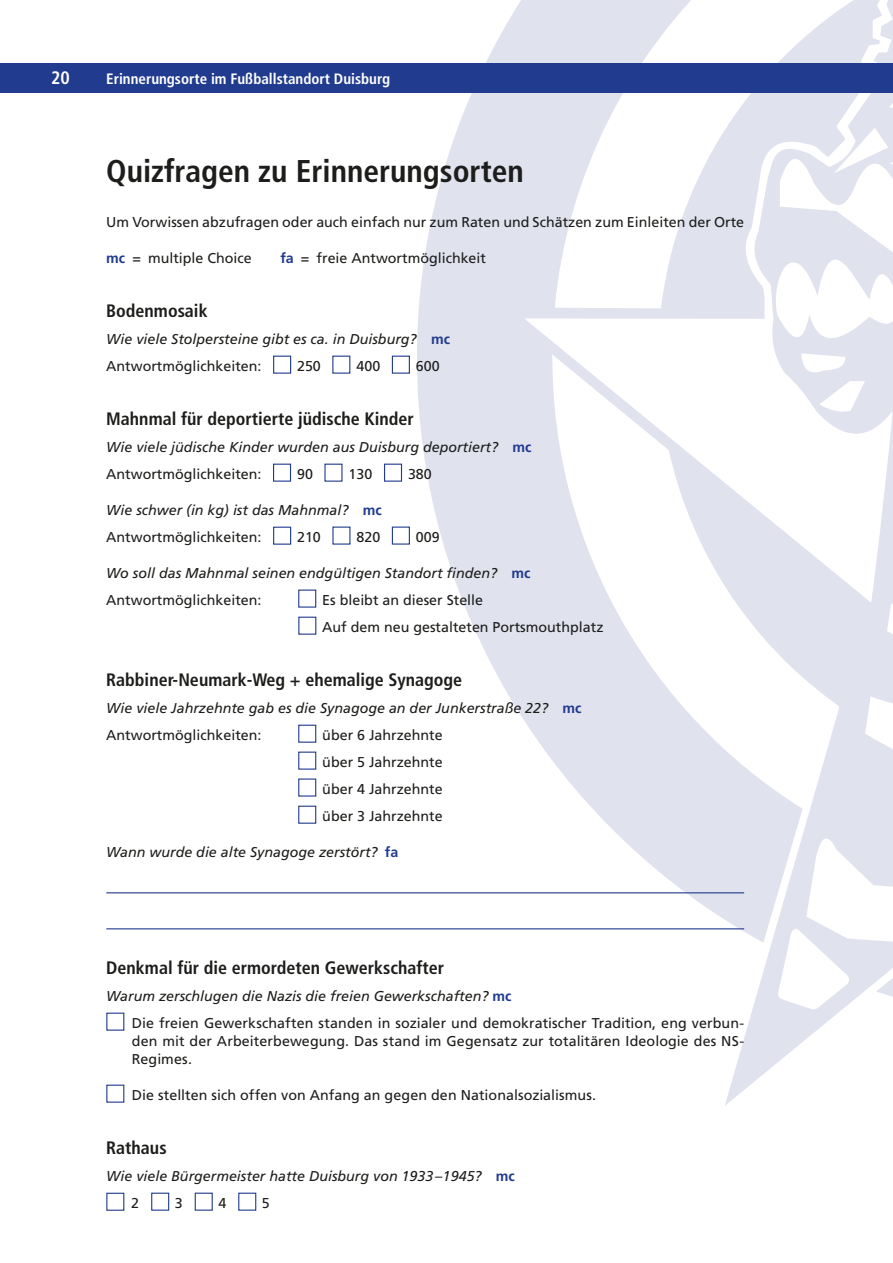
<style>
.page{position:relative;width:893px;height:1263px;background:#fff}
.page>*{position:absolute;margin:0;border:0;box-sizing:border-box;transform-origin:0 0}
.t1{font:700 condensed 31.5px "Frutiger LT Std";color:#1d1d1b}
.t2{font:700 condensed 18px "Frutiger LT Std";color:#1d1d1b}
.t3{font:700 condensed 18px "Frutiger LT Std";color:#fff}
.t4{font:700 condensed 15px "Frutiger LT Std";color:#fff}
.t5{font:14.25px/27px "Frutiger LT Std";color:#1d1d1b}
.t6{font:italic 14.25px/27px "Frutiger LT Std";color:#1d1d1b}
.s1{font-weight:700;color:#213b8f}
.s2{font-weight:700;font-style:normal;color:#213b8f}
.s3{font-style:normal}
.s4{font-style:italic}
</style>
<div class="page">
<svg style="left:417px;top:0;width:476px;height:1105px"></svg>
<div style="left:0;top:63px;width:893px;height:29px;background:#213b8f"></div>
<hr style="left:106px;top:892px;width:638px;height:1px;background:#213b8f">
<hr style="left:106px;top:928px;width:638px;height:1px;background:#213b8f">
<div style="left:273px;top:356px;width:18px;height:18px;background:#fff;border:1px solid #213b8f"></div>
<div style="left:273px;top:464px;width:18px;height:18px;background:#fff;border:1px solid #213b8f"></div>
<div style="left:273px;top:527px;width:18px;height:18px;background:#fff;border:1px solid #213b8f"></div>
<div style="left:298px;top:589px;width:18px;height:19px;background:#fff;border:1px solid #213b8f"></div>
<div style="left:106px;top:1012px;width:18px;height:19px;background:#fff;border:1px solid #213b8f"></div>
<div style="left:106px;top:1084px;width:18px;height:19px;background:#fff;border:1px solid #213b8f"></div>
<div style="left:106px;top:1193px;width:18px;height:18px;background:#fff;border:1px solid #213b8f"></div>
<div style="left:151px;top:1192px;width:18px;height:19px;background:#fff;border:1px solid #213b8f"></div>
<div style="left:195px;top:1192px;width:18px;height:19px;background:#fff;border:1px solid #213b8f"></div>
<div style="left:238px;top:1192px;width:18px;height:19px;background:#fff;border:1px solid #213b8f"></div>
<div style="left:298px;top:617px;width:18px;height:18px;background:#fff;border:1px solid #213b8f"></div>
<div style="left:298px;top:725px;width:18px;height:18px;background:#fff;border:1px solid #213b8f"></div>
<div style="left:298px;top:751px;width:18px;height:19px;background:#fff;border:1px solid #213b8f"></div>
<div style="left:298px;top:778px;width:18px;height:18px;background:#fff;border:1px solid #213b8f"></div>
<div style="left:298px;top:806px;width:18px;height:18px;background:#fff;border:1px solid #213b8f"></div>
<svg style="left:332px;top:526px;width:18px;height:19px"></svg>
<div style="left:392px;top:526px;width:18px;height:19px;background:#fff;border:1px solid #213b8f"></div>
<div style="left:384px;top:464px;width:18px;height:18px;background:#fff;border:1px solid #213b8f"></div>
<div style="left:392px;top:356px;width:18px;height:18px;background:#fff;border:1px solid #213b8f"></div>
<p class="t3" style="left:51px;top:67px;width:20px">20</p>
<p class="t4" style="left:106px;top:70px;width:285px">Erinnerungsorte im Fußballstandort Duisburg</p>
<h1 class="t1" style="left:106px;top:152px;width:419px">Quizfragen zu Erinnerungsorten</h1>
<p class="t5" style="left:106px;top:208px;width:639px">Um Vorwissen abzufragen oder auch einfach nur zum Raten und Schätzen zum Einleiten der Orte</p>
<p class="t5" style="left:106px;top:244px;width:147px"><span class="s1">mc</span> = multiple Choice</p>
<p class="t5" style="left:280px;top:244px;width:207px"><span class="s1">fa</span> = freie Antwortmöglichkeit</p>
<p class="t2" style="left:106px;top:300px;width:103px">Bodenmosaik</p>
<p class="t6" style="left:106px;top:325px;width:345px">Wie viele Stolpersteine gibt es ca. in Duisburg? <span class="s2">mc<br></span><span class="s3">Antwortmöglichkeiten:</span></p>
<p class="t5" style="left:297px;top:352px;width:25px">250</p>
<p class="t5" style="left:357px;top:352px;width:25px">400</p>
<p class="t5" style="left:416px;top:352px;width:25px">600</p>
<p class="t2" style="left:106px;top:408px;width:309px">Mahnmal für deportierte jüdische Kinder</p>
<p class="t6" style="left:106px;top:433px;width:427px">Wie viele jüdische Kinder wurden aus Duisburg deportiert? <span class="s2">mc<br></span><span class="s3">Antwortmöglichkeiten:</span></p>
<p class="t5" style="left:297px;top:460px;width:17px">90</p>
<p class="t5" style="left:349px;top:460px;width:25px">130</p>
<p class="t5" style="left:408px;top:460px;width:25px">380</p>
<p class="t6" style="left:106px;top:496px;width:277px">Wie schwer (in kg) ist das Mahnmal? <span class="s2">mc<br></span><span class="s3">Antwortmöglichkeiten:</span></p>
<p class="t5" style="left:297px;top:523px;width:25px">210</p>
<p class="t5" style="left:357px;top:523px;width:25px">820</p>
<p class="t5" style="left:416px;top:523px;width:25px">009</p>
<p class="t6" style="left:106px;top:559px;width:426px">Wo soll das Mahnmal seinen endgültigen Standort finden? <span class="s2">mc<br></span><span class="s3">Antwortmöglichkeiten:</span></p>
<p class="t5" style="left:322px;top:586px;width:283px">Es bleibt an dieser Stelle<br>Auf dem neu gestalteten Portsmouthplatz</p>
<p class="t2" style="left:106px;top:669px;width:357px">Rabbiner-Neumark-Weg + ehemalige Synagoge</p>
<p class="t6" style="left:106px;top:694px;width:477px">Wie viele Jahrzehnte gab es die Synagoge an der Junkerstraße 22? <span class="s2">mc<br></span><span class="s3">Antwortmöglichkeiten:</span></p>
<p class="t5" style="left:322px;top:721px;width:122px;text-align:justify">über 6 Jahrzehnte über 5 Jahrzehnte über 4 Jahrzehnte über 3 Jahrzehnte</p>
<p class="t6" style="left:106px;top:838px;width:293px">Wann wurde die alte Synagoge zerstört? <span class="s2">fa</span></p>
<p class="t2" style="left:106px;top:957px;width:339px">Denkmal für die ermordeten Gewerkschafter</p>
<p class="t5" style="left:132px;top:982px;width:614px;text-indent:-26px"><span class="s4">Warum zerschlugen die Nazis die freien Gewerkschaften?</span> <span class="s1">mc<br></span>Die freien Gewerkschaften standen in sozialer und demokratischer Tradition, eng verbun-</p>
<p class="t5" style="left:132px;top:1032px;width:614px;line-height:18px">den mit der Arbeiterbewegung. Das stand im Gegensatz zur totalitären Ideologie des NS-<br>Regimes.</p>
<p class="t5" style="left:132px;top:1081px;width:466px">Die stellten sich offen von Anfang an gegen den Nationalsozialismus.</p>
<p class="t2" style="left:106px;top:1137px;width:62px">Rathaus</p>
<p class="t6" style="left:131px;top:1162px;width:385px;text-indent:-25px">Wie viele Bürgermeister hatte Duisburg von 1933–1945? <span class="s2">mc<br></span><span class="s3">2</span></p>
<p class="t5" style="left:175px;top:1189px;width:9px">3</p>
<p class="t5" style="left:218px;top:1189px;width:9px">4</p>
<p class="t5" style="left:262px;top:1189px;width:9px">5</p>
</div>
